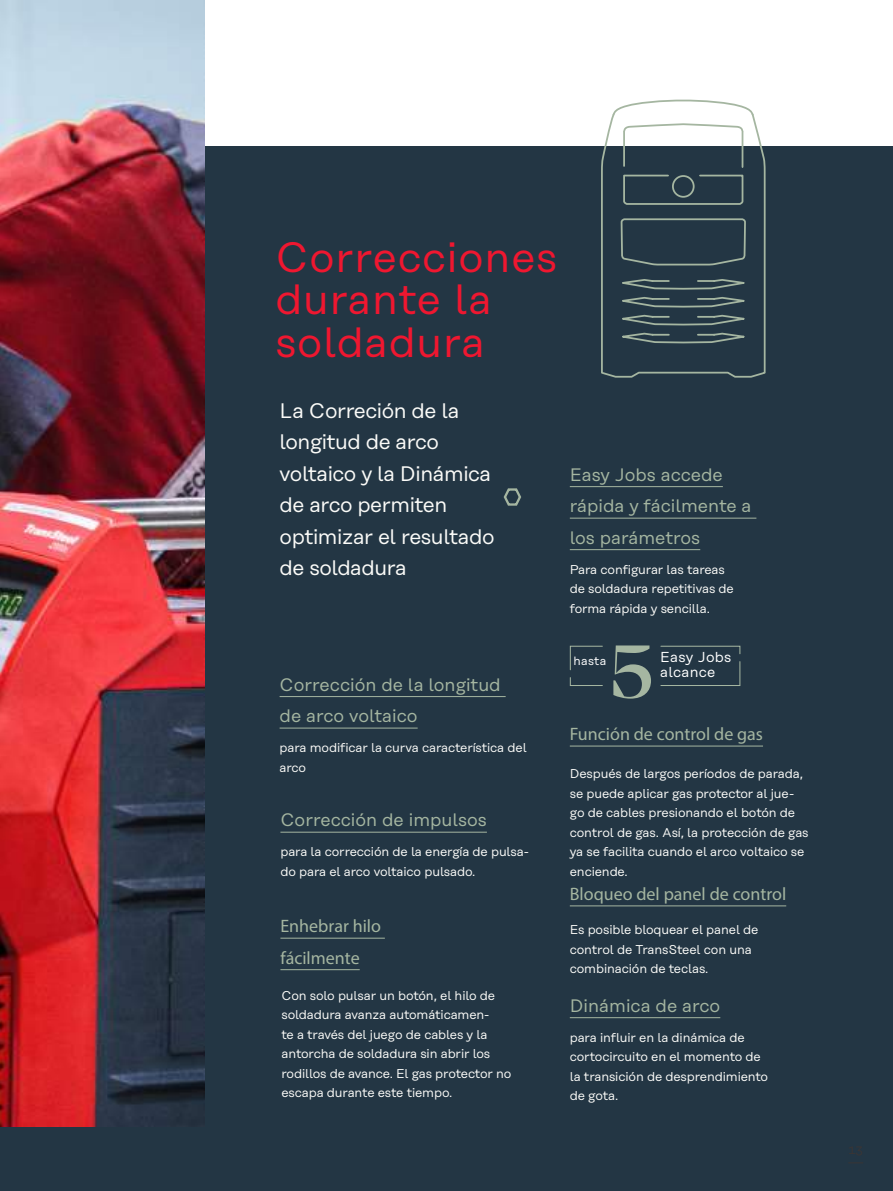
<style>
.page{position:relative;width:893px;height:1191px;background:#fff}
.page>*{position:absolute;margin:0;border:0;box-sizing:border-box;transform-origin:0 0}
.t1{font:42.3px/42.3px "Rational Text";letter-spacing:.02em;color:#ef1730}
.t2{font:21px/31.5px "Rational Text";letter-spacing:-.02em;color:#fbfbf8}
.t3{font:18px/31.5px "Rational Text";color:#a5b6a1}
.t4{font:18px/31.5px "Myriad Pro";color:#a5b6a1}
.t5{font:14.4px/15.3px "Rational Text";letter-spacing:.02em;color:#fff}
.t6{font:12.75px/19.5px "Rational Text";letter-spacing:-.01em;color:#fbfbf8}
.t7{font:12px "Rational Text";letter-spacing:.02em;color:#fff}
</style>
<div class="page">
<div style="left:0;top:147px;width:893px;height:1044px;background:#233644"></div>
<img style="left:0;top:0;width:204px;height:1126px">
<hr style="left:570px;top:1017px;width:150px;height:1px;background:#a5b6a1">
<hr style="left:570px;top:486px;width:153px;height:1px;background:#a5b6a1">
<hr style="left:570px;top:518px;width:186px;height:1px;background:#a5b6a1">
<hr style="left:570px;top:549px;width:130px;height:1px;background:#a5b6a1">
<hr style="left:570px;top:745px;width:193px;height:1px;background:#a5b6a1">
<hr style="left:570px;top:905px;width:216px;height:1px;background:#a5b6a1">
<hr style="left:280px;top:696px;width:226px;height:1px;background:#a5b6a1">
<hr style="left:280px;top:727px;width:138px;height:1px;background:#a5b6a1">
<hr style="left:280px;top:831px;width:207px;height:1px;background:#a5b6a1">
<hr style="left:280px;top:937px;width:105px;height:1px;background:#a5b6a1">
<hr style="left:280px;top:969px;width:80px;height:1px;background:#a5b6a1">
<svg style="left:613px;top:645px;width:38px;height:53px"></svg>
<svg style="left:660px;top:645px;width:81px;height:41px"></svg>
<svg style="left:569px;top:645px;width:34px;height:41px"></svg>
<svg style="left:503px;top:488px;width:18px;height:18px"></svg>
<svg style="left:600px;top:120px;width:166px;height:258px"></svg>
<svg style="left:611px;top:101px;width:144px;height:105px"></svg>
<svg style="left:611px;top:278px;width:144px;height:12px"></svg>
<svg style="left:611px;top:296px;width:144px;height:12px"></svg>
<svg style="left:611px;top:314px;width:144px;height:12px"></svg>
<svg style="left:611px;top:332px;width:144px;height:12px"></svg>
<svg style="left:849px;top:1162px;width:14px;height:1px"></svg>
<h1 class="t1" style="left:275px;top:236px;width:283px">Correcciones durante la soldadura</h1>
<h2 class="t2" style="left:280px;top:394px;width:216px">La Correción de la longitud de arco voltaico y la Dinámica de arco permiten optimizar el resultado de soldadura</h2>
<h3 class="t3" style="left:280px;top:668px;width:223px">Corrección de la longitud de arco voltaico</h3>
<p class="t6" style="left:280px;top:738px;width:249px">para modificar la curva característica del arco</p>
<h3 class="t3" style="left:280px;top:804px;width:208px">Corrección de impulsos</h3>
<p class="t6" style="left:280px;top:842px;width:250px">para la corrección de la energía de pulsa&shy;do para el arco voltaico pulsado.</p>
<h3 class="t4" style="left:280px;top:910px;width:102px">Enhebrar hilo fácilmente</h3>
<p class="t6" style="left:281px;top:985px;width:232px">Con solo pulsar un botón, el hilo de soldadura avanza automáticamen-<br>te a través del juego de cables y la antorcha de soldadura sin abrir los rodillos de avance. El gas protector no escapa durante este tiempo.</p>
<h3 class="t3" style="left:570px;top:458px;width:183px">Easy Jobs accede rápida y fácilmente a los parámetros</h3>
<p class="t6" style="left:570px;top:559px;width:166px">Para configurar las tareas de soldadura repetitivas de forma rápida y sencilla.</p>
<p class="t7" style="left:574px;top:654px;width:34px">hasta</p>
<p class="t5" style="left:660px;top:649px;width:73px">Easy Jobs alcance</p>
<h3 class="t4" style="left:570px;top:718px;width:195px">Función de control de gas</h3>
<p class="t6" style="left:570px;top:764px;width:240px">Después de largos períodos de parada, se puede aplicar gas protector al jue&shy;go de cables presionando el botón de control de gas. Así, la protección de gas ya se facilita cuando el arco voltaico se enciende.</p>
<h3 class="t4" style="left:570px;top:877px;width:218px">Bloqueo del panel de control</h3>
<p class="t6" style="left:570px;top:920px;width:190px">Es posible bloquear el panel de control de TransSteel con una combinación de teclas.</p>
<h3 class="t3" style="left:570px;top:989px;width:152px">Dinámica de arco</h3>
<p class="t6" style="left:570px;top:1027px;width:200px">para influir en la dinámica de cortocircuito en el momento de la transición de desprendimiento de gota.</p>
</div>
